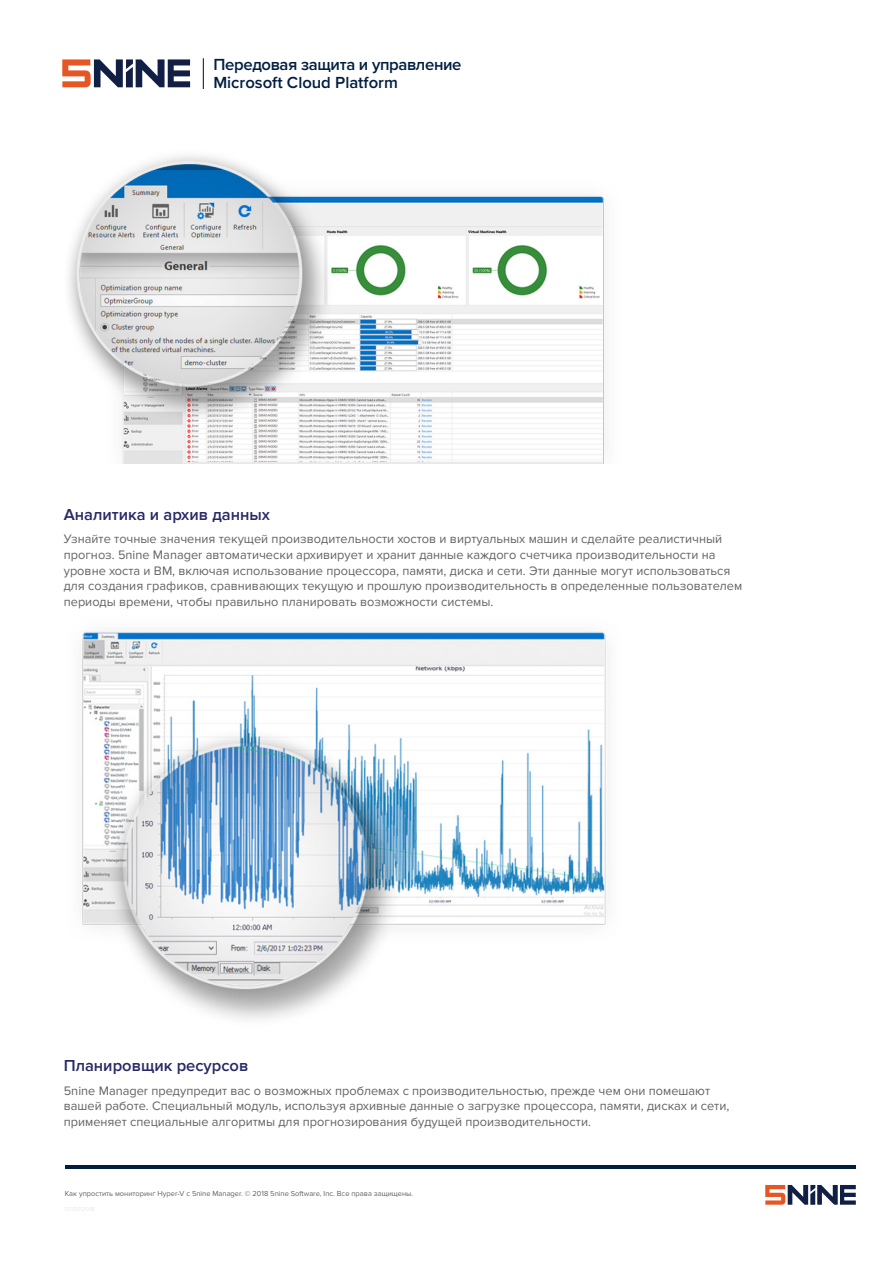
<style>
.page{position:relative;width:893px;height:1263px;background:#fff}
.page>*{position:absolute;margin:0;border:0;box-sizing:border-box;transform-origin:0 0}
.t1{font:600 16.65px/17.7px "Proxima Nova";letter-spacing:-.02em;color:#001e41}
.paragraph_upper_spac{font:600 16.5px "Proxima Nova";color:#262967}
.paragraph_upper_spac-2{font:12.75px/15.6px "Proxima Nova";color:#646464}
.t2{font:7.5px "Proxima Nova";color:#646464}
</style>
<div class="page">
<svg style="left:62px;top:59px;width:128px;height:28px"></svg>
<hr style="left:203px;top:58px;width:1px;height:31px;background:#001e41">
<hr style="left:65px;top:1165px;width:791px;height:4px;background:#001e41">
<svg style="left:765px;top:1185px;width:91px;height:20px"></svg>
<img style="left:68px;top:156px;width:536px;height:307px">
<img style="left:82px;top:631px;width:524px;height:389px">
<h1 class="t1" style="left:213px;top:55px;width:250px">Передовая защита и управление<br>Microsoft Cloud Platform</h1>
<p class="paragraph_upper_spac" style="left:64px;top:505px;width:208px">Аналитика и архив данных</p>
<p class="paragraph_upper_spac-2" style="left:64px;top:532px;width:680px">Узнайте точные значения текущей производительности хостов и виртуальных машин и сделайте реалистичный прогноз. 5nine Manager автоматически архивирует и хранит данные каждого счетчика производительности на уровне хоста и ВМ, включая использование процессора, памяти, диска и сети. Эти данные могут использоваться для создания графиков, сравнивающих текущую и прошлую производительность в определенные пользователем периоды времени, чтобы правильно планировать возможности системы.</p>
<p class="paragraph_upper_spac" style="left:64px;top:1056px;width:186px">Планировщик ресурсов</p>
<p class="paragraph_upper_spac-2" style="left:64px;top:1083px;width:667px">5nine Manager предупредит вас о возможных проблемах с производительностью, прежде чем они помешают вашей работе. Специальный модуль, используя архивные данные о загрузке процессора, памяти, дисках и сети, применяет специальные алгоритмы для прогнозирования будущей производительности.</p>
<p class="t2" style="left:65px;top:1189px;width:350px">Как упростить мониторинг Hyper-V с 5nine Manager. © 2018 5nine Software, Inc. Все права защищены.</p>
</div>
